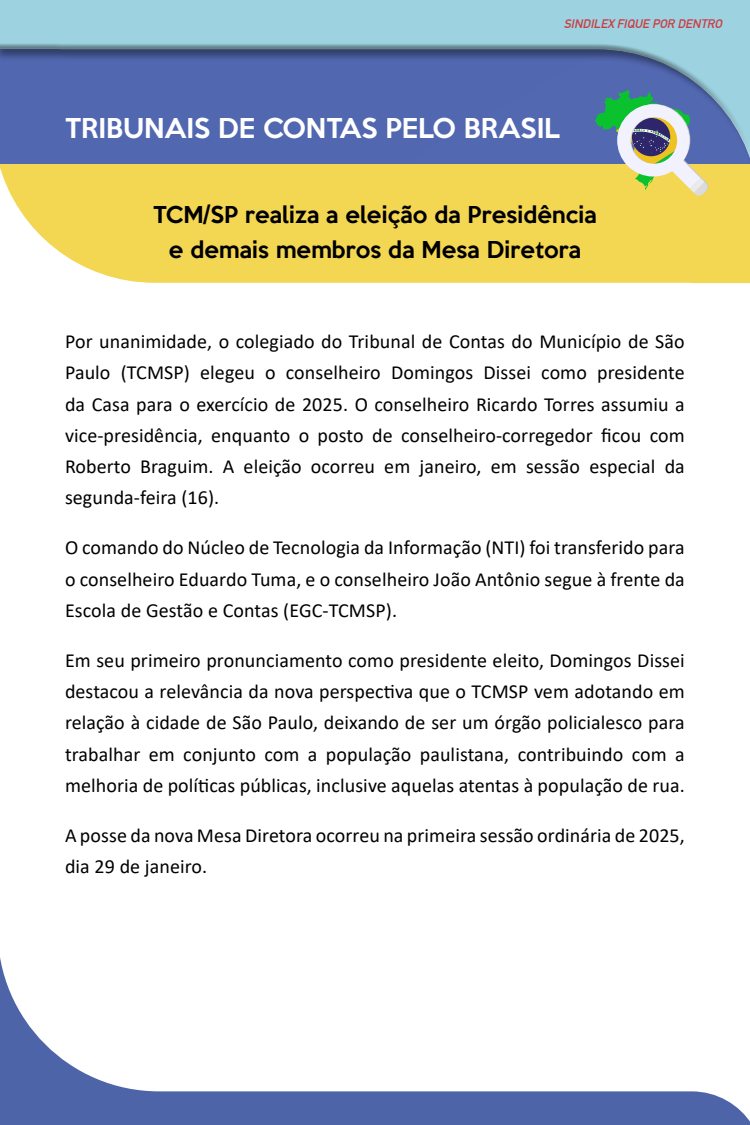
<style>
.page{position:relative;width:750px;height:1125px;background:#fff}
.page>*{position:absolute;margin:0;border:0;box-sizing:border-box;transform-origin:0 0}
.t1{font:500 25px "Keep Calm";color:#fff}
.t2{font:500 21.25px/35px "Keep Calm";letter-spacing:.005em;color:#000;text-align:center}
.t3{font:20px/31.2px "Calibri";letter-spacing:.005em;color:#000;text-align:justify}
.t4{font:italic 700 12.12px "DIN Alternate";color:#cc3b42}
</style>
<div class="page">
<div style="left:22px;top:213px;width:728px;height:70px;background:#f3d652"></div>
<div style="left:0;top:0;width:750px;height:213px;background:#f3d652"></div>
<div style="left:0;top:0;width:750px;height:201px;background:#000;opacity:.4"></div>
<svg style="left:595px;top:90px;width:114px;height:106px"></svg>
<svg style="left:0;top:957px;width:750px;height:168px"></svg>
<p class="t4" style="left:564px;top:15px;width:163px">SINDILEX FIQUE POR DENTRO</p>
<p class="t1" style="left:65px;top:107px;width:497px">TRIBUNAIS DE CONTAS PELO BRASIL</p>
<p class="t2" style="left:153px;top:196px;width:445px">TCM/SP realiza a eleição da Presidência e demais membros da Mesa Diretora</p>
<p class="t3" style="left:65px;top:325px;width:621px">Por unanimidade, o colegiado do Tribunal de Contas do Município de São Paulo (TCMSP) elegeu o conselheiro Domingos Dissei como presidente da Casa para o exercício de 2025. O conselheiro Ricardo Torres assumiu a vice-presidência, enquanto o posto de conselheiro-corregedor ficou com Roberto Braguim. A eleição ocorreu em janeiro, em sessão especial da segunda-feira (16).</p>
<p class="t3" style="left:65px;top:532px;width:621px">O comando do Núcleo de Tecnologia da Informação (NTI) foi transferido para o conselheiro Eduardo Tuma, e o conselheiro João Antônio segue à frente da Escola de Gestão e Contas (EGC-TCMSP).</p>
<p class="t3" style="left:65px;top:644px;width:621px">Em seu primeiro pronunciamento como presidente eleito, Domingos Dissei destacou a relevância da nova perspectiva que o TCMSP vem adotando em relação à cidade de São Paulo, deixando de ser um órgão policialesco para trabalhar em conjunto com a população paulistana, contribuindo com a melhoria de políticas públicas, inclusive aquelas atentas à população de rua.</p>
<p class="t3" style="left:65px;top:819px;width:621px">A posse da nova Mesa Diretora ocorreu na primeira sessão ordinária de 2025, dia 29 de janeiro.</p>
</div>
